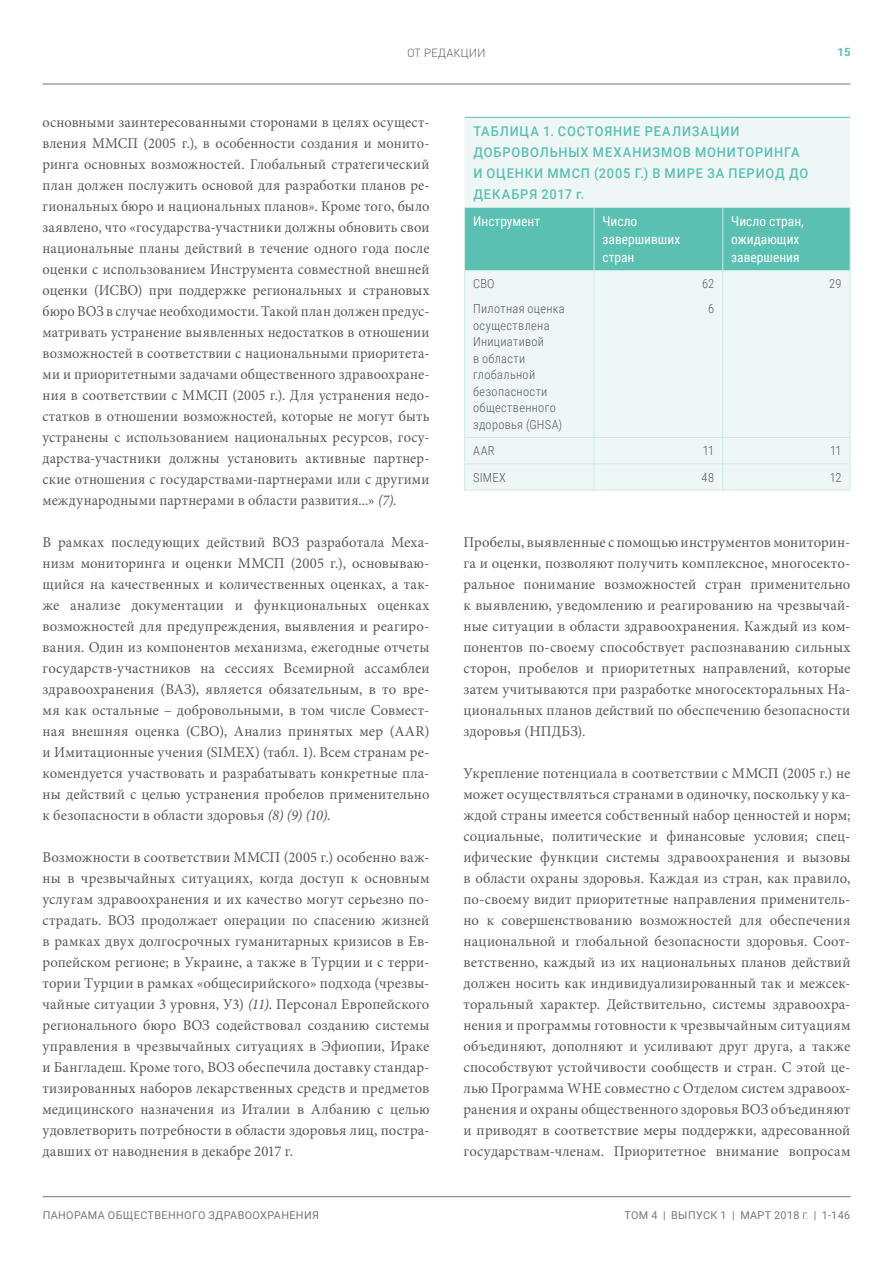
<style>
.page{position:relative;width:893px;height:1263px;background:#fff}
.page>*{position:absolute;margin:0;border:0;box-sizing:border-box;transform-origin:0 0}
.BODY_TEXT_RU{font:15px/21px "Minion Pro";letter-spacing:.015em;color:#57585a;text-align:justify}
.BODY_TEXT_RU-2{font:15px/21px "Minion Pro";letter-spacing:.015em;color:#57585a;text-align:justify;scale:.96 1}
.TABLE_TITLE{font:500 13.5px/21px "Roboto";letter-spacing:.07em;color:#5ac0b2;scale:.95 1}
.TABLE_HEADER{font:13.5px/18px "Roboto Condensed";color:#fff}
.TABLE_BODY_RU{font:300 12.45px/16.5px "Roboto Condensed";letter-spacing:.025em;color:#57585a}
.t1{font:300 11.7px "DIN Round Pro";letter-spacing:.005em;color:#57585a}
.t2{font:700 11.25px "Roboto";color:#5ac0b2}
.t3{font:10.8px "Roboto";letter-spacing:.035em;color:#757679}
.s1{font-style:italic}
.s2{font-size:9px}
</style>
<div class="page">
<hr style="left:43px;top:84px;width:807px;height:1px;background:#757679">
<hr style="left:43px;top:1196px;width:807px;height:1px;background:#757679">
<div style="left:465px;top:118px;width:385px;height:372px;background:#eff7f6"></div>
<div style="left:465px;top:208px;width:385px;height:62px;background:#5ac0b2"></div>
<hr style="left:594px;top:208px;width:1px;height:62px;background:#ceeae5">
<hr style="left:722px;top:208px;width:1px;height:62px;background:#ceeae5">
<hr style="left:594px;top:271px;width:1px;height:166px;background:#ceeae5">
<hr style="left:722px;top:271px;width:1px;height:166px;background:#ceeae5">
<hr style="left:464px;top:437px;width:130px;height:1px;background:#ceeae5">
<hr style="left:594px;top:437px;width:129px;height:1px;background:#ceeae5">
<hr style="left:723px;top:437px;width:127px;height:1px;background:#ceeae5">
<hr style="left:464px;top:463px;width:130px;height:1px;background:#ceeae5">
<hr style="left:594px;top:463px;width:129px;height:1px;background:#ceeae5">
<svg style="left:594px;top:438px;width:1px;height:52px"></svg>
<hr style="left:723px;top:463px;width:127px;height:1px;background:#ceeae5">
<svg style="left:722px;top:438px;width:1px;height:52px"></svg>
<hr style="left:465px;top:117px;width:129px;height:1px;background:#5ac0b2">
<hr style="left:594px;top:117px;width:129px;height:1px;background:#5ac0b2">
<hr style="left:723px;top:117px;width:127px;height:1px;background:#5ac0b2">
<hr style="left:464px;top:207px;width:130px;height:1px;background:#ceeae5">
<hr style="left:464px;top:208px;width:1px;height:62px;background:#ceeae5">
<hr style="left:594px;top:207px;width:129px;height:1px;background:#ceeae5">
<hr style="left:723px;top:207px;width:127px;height:1px;background:#ceeae5">
<hr style="left:850px;top:208px;width:1px;height:62px;background:#ceeae5">
<hr style="left:464px;top:270px;width:130px;height:1px;background:#ceeae5">
<hr style="left:464px;top:271px;width:1px;height:166px;background:#ceeae5">
<hr style="left:594px;top:270px;width:129px;height:1px;background:#ceeae5">
<hr style="left:723px;top:270px;width:127px;height:1px;background:#ceeae5">
<hr style="left:850px;top:271px;width:1px;height:166px;background:#ceeae5">
<svg style="left:464px;top:438px;width:1px;height:52px"></svg>
<svg style="left:850px;top:438px;width:1px;height:52px"></svg>
<hr style="left:464px;top:490px;width:130px;height:1px;background:#ceeae5">
<hr style="left:594px;top:490px;width:129px;height:1px;background:#ceeae5">
<hr style="left:723px;top:490px;width:127px;height:1px;background:#ceeae5">
<p class="t1" style="left:407px;top:45px;width:80px">ОТ РЕДАКЦИИ</p>
<p class="t2" style="left:837px;top:44px;width:15px">15</p>
<p class="BODY_TEXT_RU-2" style="left:43px;top:111px;width:405px">основными заинтересованными сторонами в целях осущест&shy;вления ММСП (2005 г.), в особенности создания и монито&shy;ринга основных возможностей. Глобальный стратегический план должен послужить основой для разработки планов ре&shy;гиональных бюро и национальных планов». Кроме того, было заявлено, что «государства-участники должны обновить свои национальные планы действий в течение одного года после оценки с использованием Инструмента совместной внешней оценки (ИСВО) при поддержке региональных и страновых бюро ВОЗ в случае необходимости. Такой план должен предус&shy;матривать устранение выявленных недостатков в отношении возможностей в соответствии с национальными приоритета&shy;ми и приоритетными задачами общественного здравоохране&shy;ния в соответствии с ММСП (2005 г.). Для устранения недо&shy;статков в отношении возможностей, которые не могут быть устранены с использованием национальных ресурсов, госу&shy;дарства-участники должны установить активные партнер&shy;ские отношения с государствами-партнерами или с другими международными партнерами в области развития...» <span class="s1">(7)</span>.</p>
<p class="BODY_TEXT_RU" style="left:43px;top:531px;width:388px">В рамках последующих действий ВОЗ разработала Меха&shy;низм мониторинга и оценки ММСП (2005 г.), основываю&shy;щийся на качественных и количественных оценках, а так&shy;же анализе документации и функциональных оценках возможностей для предупреждения, выявления и реагиро&shy;вания. Один из компонентов механизма, ежегодные отчеты государств-участников на сессиях Всемирной ассамблеи здравоохранения (ВАЗ), является обязательным, в то вре&shy;мя как остальные – добровольными, в том числе Совмест&shy;ная внешняя оценка (СВО), Анализ принятых мер (AAR) и Имитационные учения (SIMEX) (табл. 1). Всем странам ре&shy;комендуется участвовать и разрабатывать конкретные пла&shy;ны действий с целью устранения пробелов применительно к безопасности в области здоровья <span class="s1">(8) (9) (10)</span>.</p>
<p class="BODY_TEXT_RU" style="left:43px;top:846px;width:388px">Возможности в соответствии ММСП (2005 г.) особенно важ&shy;ны в чрезвычайных ситуациях, когда доступ к основным услугам здравоохранения и их качество могут серьезно по&shy;страдать. ВОЗ продолжает операции по спасению жизней в рамках двух долгосрочных гуманитарных кризисов в Ев&shy;ропейском регионе; в Украине, а также в Турции и с терри&shy;тории Турции в рамках «общесирийского» подхода (чрезвы&shy;чайные ситуации 3 уровня, У3) <span class="s1">(11)</span>. Персонал Европейского регионального бюро ВОЗ содействовал созданию системы управления в чрезвычайных ситуациях в Эфиопии, Ираке и Бангладеш. Кроме того, ВОЗ обеспечила доставку стандар&shy;тизированных наборов лекарственных средств и предметов медицинского назначения из Италии в Албанию с целью удовлетворить потребности в области здоровья лиц, постра&shy;давших от наводнения в декабре 2017 г.</p>
<p class="TABLE_TITLE" style="left:473px;top:120px;width:354px">ТАБЛИЦА 1. СОСТОЯНИЕ РЕАЛИЗАЦИИ<br>ДОБРОВОЛЬНЫХ МЕХАНИЗМОВ МОНИТОРИНГА<br>И ОЦЕНКИ ММСП (2005 Г.) В МИРЕ ЗА ПЕРИОД ДО<br>ДЕКАБРЯ 2017 г.</p>
<p class="TABLE_HEADER" style="left:473px;top:212px;width:69px">Инструмент</p>
<p class="TABLE_HEADER" style="left:602px;top:212px;width:79px">Число завершивших стран</p>
<p class="TABLE_HEADER" style="left:731px;top:212px;width:74px">Число стран, ожидающих завершения</p>
<p class="TABLE_BODY_RU" style="left:473px;top:275px;width:23px">СВО</p>
<p class="TABLE_BODY_RU" style="left:473px;top:300px;width:93px">Пилотная оценка осуществлена<br>Инициативой<br>в области глобальной безопасности общественного здоровья (GHSA)</p>
<p class="TABLE_BODY_RU" style="left:702px;top:275px;width:14px">62</p>
<p class="TABLE_BODY_RU" style="left:708px;top:300px;width:8px">6</p>
<p class="TABLE_BODY_RU" style="left:829px;top:275px;width:14px">29</p>
<p class="TABLE_BODY_RU" style="left:473px;top:442px;width:23px">AAR</p>
<p class="TABLE_BODY_RU" style="left:703px;top:442px;width:13px">11</p>
<p class="TABLE_BODY_RU" style="left:830px;top:442px;width:13px">11</p>
<p class="TABLE_BODY_RU" style="left:473px;top:468px;width:34px">SIMEX</p>
<p class="TABLE_BODY_RU" style="left:702px;top:468px;width:14px">48</p>
<p class="TABLE_BODY_RU" style="left:830px;top:468px;width:13px">12</p>
<p class="BODY_TEXT_RU" style="left:463px;top:531px;width:388px">Пробелы, выявленные с помощью инструментов мониторин&shy;га и оценки, позволяют получить комплексное, многосекто&shy;ральное понимание возможностей стран применительно к выявлению, уведомлению и реагированию на чрезвычай&shy;ные ситуации в области здравоохранения. Каждый из ком&shy;понентов по-своему способствует распознаванию сильных сторон, пробелов и приоритетных направлений, которые затем учитываются при разработке многосекторальных На&shy;циональных планов действий по обеспечению безопасности здоровья (НПДБЗ).</p>
<p class="BODY_TEXT_RU" style="left:463px;top:762px;width:388px">Укрепление потенциала в соответствии с ММСП (2005 г.) не может осуществляться странами в одиночку, поскольку у ка&shy;ждой страны имеется собственный набор ценностей и норм; социальные, политические и финансовые условия; спец&shy;ифические функции системы здравоохранения и вызовы в области охраны здоровья. Каждая из стран, как правило, по-своему видит приоритетные направления применитель&shy;но к совершенствованию возможностей для обеспечения национальной и глобальной безопасности здоровья. Соот&shy;ветственно, каждый из их национальных планов действий должен носить как индивидуализированный так и межсек&shy;торальный характер. Действительно, системы здравоохра&shy;нения и программы готовности к чрезвычайным ситуациям объединяют, дополняют и усиливают друг друга, а также способствуют устойчивости сообществ и стран. С этой це&shy;лью Программа WHE совместно с Отделом систем здравоох&shy;ранения и охраны общественного здоровья ВОЗ объединяют и приводят в соответствие меры поддержки, адресованной государствам-членам. Приоритетное внимание вопросам</p>
<p class="t3" style="left:43px;top:1207px;width:278px">ПАНОРАМА ОБЩЕСТВЕННОГО ЗДРАВООХРАНЕНИЯ</p>
<p class="t3" style="left:624px;top:1207px;width:227px">ТОМ 4 | ВЫПУСК 1 | МАРТ 2018 <span class="s2">Г.</span> | 1-146</p>
</div>
